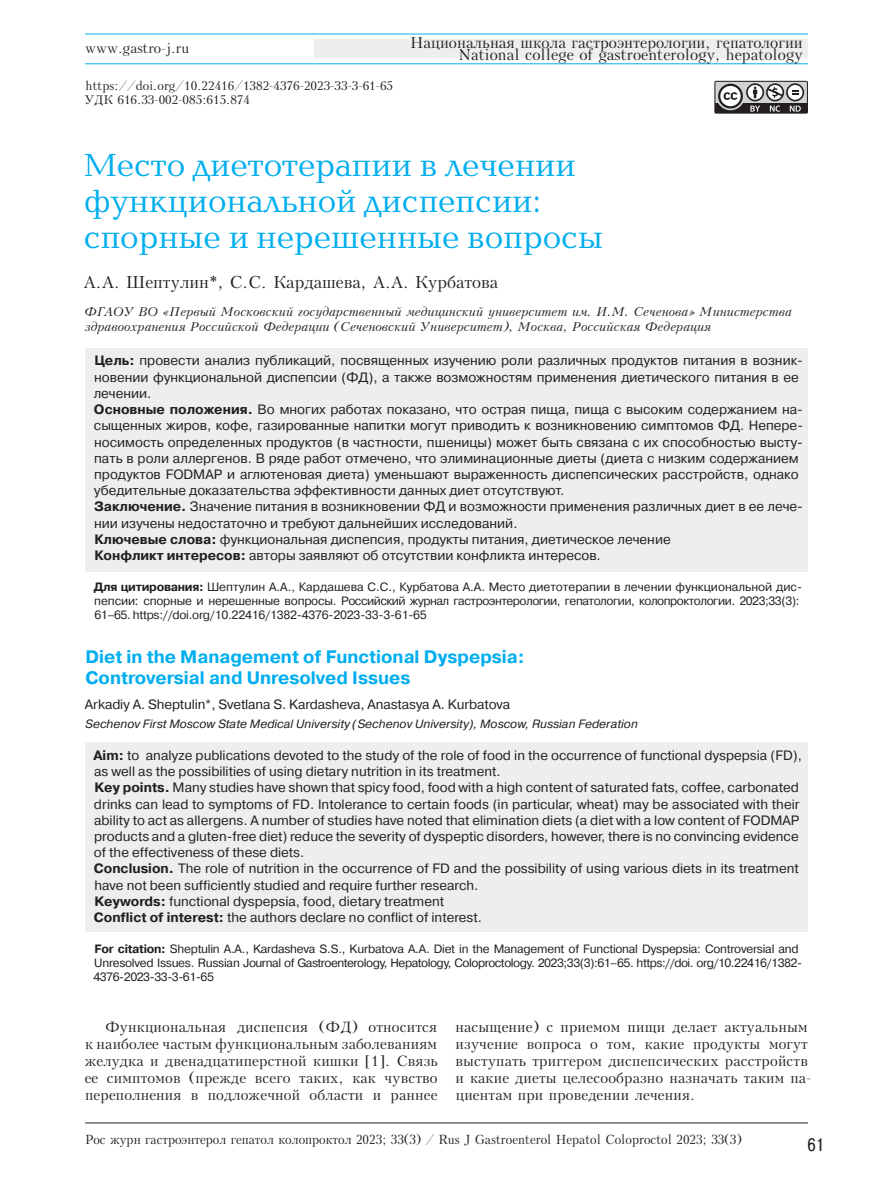
<style>
.page{position:relative;width:893px;height:1191px;background:#fff}
.page>*{position:absolute;margin:0;border:0;box-sizing:border-box;transform-origin:0 0}
.t1{font:33px/36px "Baltica C";color:#00aeef}
.t2{font:700 18px/21.6px "Pragmatica C";color:#00aeef}
.t3{font:18px "Pragmatica Cond C";color:#231f20}
.t4{font:16.5px "Kudrashov C";color:#231f20}
.t5{font:15px/12px "Kudrashov C";color:#231f20;text-align:right}
.t6{font:14.25px/17.1px "Kudrashov C";letter-spacing:.01em;color:#231f20;text-align:justify}
.t7{font:13.5px/16.2px "Pragmatica C";color:#231f20}
.t8{font:13.5px "Kudrashov C";color:#231f20}
.t9{font:12.6px "Kudrashov C";color:#231f20;scale:.95 1}
.t10{font:12px/14.4px "Pragmatica C";letter-spacing:-.02em;color:#231f20}
.t11{font:italic 12px/14.4px "Kudrashov C";color:#231f20}
.t12{font:italic 12px "Pragmatica C";color:#231f20}
.t13{font:12px/14.4px "Kudrashov C";color:#231f20}
.s1{font-weight:700}
</style>
<div class="page">
<hr style="left:85px;top:34px;width:723px;height:1px;background:#00aeef">
<hr style="left:85px;top:1122px;width:723px;height:1px;background:#231f20">
<hr style="left:85px;top:64px;width:723px;height:1px;background:#00aeef">
<div style="left:315px;top:40px;width:493px;height:18px;background:#eeeeef"></div>
<div style="left:85px;top:348px;width:723px;height:223px;background:#eeeeef"></div>
<div style="left:85px;top:742px;width:723px;height:190px;background:#eeeeef"></div>
<svg style="left:714px;top:81px;width:94px;height:33px"></svg>
<svg style="left:715px;top:82px;width:92px;height:31px"></svg>
<div style="left:715px;top:104px;width:92px;height:9px;background:#231f20"></div>
<svg style="left:716px;top:82px;width:29px;height:28px"></svg>
<svg style="left:746px;top:83px;width:18px;height:18px"></svg>
<svg style="left:718px;top:84px;width:25px;height:24px"></svg>
<svg style="left:766px;top:83px;width:18px;height:18px"></svg>
<svg style="left:786px;top:83px;width:18px;height:18px"></svg>
<div style="left:748px;top:85px;width:14px;height:15px;background:#fff;border-radius:50%"></div>
<div style="left:720px;top:86px;width:21px;height:20px;background:#fff;border-radius:50%"></div>
<div style="left:768px;top:85px;width:14px;height:15px;background:#fff;border-radius:50%"></div>
<div style="left:788px;top:85px;width:14px;height:15px;background:#fff;border-radius:50%"></div>
<svg style="left:753px;top:87px;width:4px;height:11px"></svg>
<svg style="left:750px;top:106px;width:10px;height:6px"></svg>
<svg style="left:770px;top:106px;width:10px;height:6px"></svg>
<svg style="left:790px;top:106px;width:11px;height:6px"></svg>
<svg style="left:767px;top:87px;width:16px;height:11px"></svg>
<svg style="left:792px;top:90px;width:6px;height:5px"></svg>
<svg style="left:723px;top:92px;width:14px;height:8px"></svg>
<p class="t8" style="left:85px;top:41px;width:106px">www.gastro-j.ru</p>
<p class="t13" style="left:84px;top:78px;width:310px">https://doi.org/10.22416/1382-4376-2023-33-3-61-65<br>УДК 616.33-002-085:615.874</p>
<p class="t5" style="left:410px;top:37px;width:394px">Национальная школа гастроэнтерологии, гепатологии<br>National college of gastroenterology, hepatology</p>
<h1 class="t1" style="left:84px;top:149px;width:521px">Место диетотерапии в лечении функциональной диспепсии: спорные и нерешенные вопросы</h1>
<p class="t4" style="left:84px;top:272px;width:416px">А.А. Шептулин*, С.С. Кардашева, А.А. Курбатова</p>
<p class="t11" style="left:85px;top:305px;width:709px">ФГАОУ ВО «Первый Московский государственный медицинский университет им. И.М. Сеченова» Министерства здравоохранения Российской Федерации (Сеченовский Университет), Москва, Российская Федерация</p>
<p class="t7" style="left:94px;top:353px;width:711px"><span class="s1">Цель:</span> провести анализ публикаций, посвященных изучению роли различных продуктов питания в возник&shy;новении функциональной диспепсии (ФД), а также возможностям применения диетического питания в ее лечении.<br><span class="s1">Основные положения.</span> Во многих работах показано, что острая пища, пища с высоким содержанием на&shy;сыщенных жиров, кофе, газированные напитки могут приводить к возникновению симптомов ФД. Непере&shy;носимость определенных продуктов (в частности, пшеницы) может быть связана с их способностью высту&shy;пать в роли аллергенов. В ряде работ отмечено, что элиминационные диеты (диета с низким содержанием продуктов FODMAP и аглютеновая диета) уменьшают выраженность диспепсических расстройств, однако убедительные доказательства эффективности данных диет отсутствуют.<br><span class="s1">Заключение.</span> Значение питания в возникновении ФД и возможности применения различных диет в ее лече&shy;нии изучены недостаточно и требуют дальнейших исследований.<br><span class="s1">Ключевые слова:</span> функциональная диспепсия, продукты питания, диетическое лечение<br><span class="s1">Конфликт интересов:</span> авторы заявляют об отсутствии конфликта интересов.</p>
<p class="t10" style="left:94px;top:579px;width:710px"><span class="s1">Для цитирования:</span> Шептулин А.А., Кардашева С.С., Курбатова А.А. Место диетотерапии в лечении функциональной дис&shy;пепсии: спорные и нерешенные вопросы. Российский журнал гастроэнтерологии, гепатологии, колопроктологии. 2023;33(3):<br>61–65. https://doi.org/10.22416/1382-4376-2023-33-3-61-65</p>
<h2 class="t2" style="left:85px;top:645px;width:441px">Diet in the Management of Functional Dyspepsia:<br>Controversial and Unresolved Issues</h2>
<p class="t7" style="left:85px;top:696px;width:427px">Arkadiy A. Sheptulin*, Svetlana S. Kardasheva, Anastasya A. Kurbatova</p>
<p class="t12" style="left:85px;top:716px;width:554px">Sechenov First Moscow State Medical University (Sechenov University), Moscow, Russian Federation</p>
<p class="t7" style="left:94px;top:747px;width:710px"><span class="s1">Аim:</span> to analyze publications devoted to the study of the role of food in the occurrence of functional dyspepsia (FD), as well as the possibilities of using dietary nutrition in its treatment.<br><span class="s1">Key points.</span> Many studies have shown that spicy food, food with a high content of saturated fats, coffee, carbonated drinks can lead to symptoms of FD. Intolerance to certain foods (in particular, wheat) may be associated with their ability to act as allergens. A number of studies have noted that elimination diets (a diet with a low content of FODMAP products and a gluten-free diet) reduce the severity of dyspeptic disorders, however, there is no convincing evidence of the effectiveness of these diets.<br><span class="s1">Conclusion.</span> The role of nutrition in the occurrence of FD and the possibility of using various diets in its treatment have not been sufficiently studied and require further research.<br><span class="s1">Keywords:</span> functional dyspepsia, food, dietary treatment<br><span class="s1">Conflict of interest:</span> the authors declare no conflict of interest.</p>
<p class="t10" style="left:93px;top:941px;width:710px"><span class="s1">For citation:</span> Sheptulin A.A., Kardasheva S.S., Kurbatova A.A. Diet in the Management of Functional Dyspepsia: Controversial and<br>Unresolved Issues. Russian Journal of Gastroenterology, Hepatology, Coloproctology. 2023;33(3):61–65. https://doi. org/10.22416/1382-<br>4376-2023-33-3-61-65</p>
<p class="t6" style="left:85px;top:1018px;width:355px;text-indent:21px">Функциональная диспепсия (ФД) относится к наиболее частым функциональным заболеваниям желудка и двенадцатиперстной кишки [1]. Связь ее симптомов (прежде всего таких, как чувство переполнения в подложечной области и раннее</p>
<p class="t6" style="left:456px;top:1018px;width:357px;text-align:left">насыщение) с приемом пищи делает актуальным изучение вопроса о том, какие продукты могут выступать триггером диспепсических расстройств и какие диеты целесообразно назначать таким па&shy;циентам при проведении лечения.</p>
<p class="t9" style="left:85px;top:1132px;width:693px">Рос журн гастроэнтерол гепатол колопроктол 2023; 33(3) / Rus J Gastroenterol Hepatol Coloproctol 2023; 33(3)</p>
<h2 class="t3" style="left:808px;top:1134px;width:18px">61</h2>
</div>
